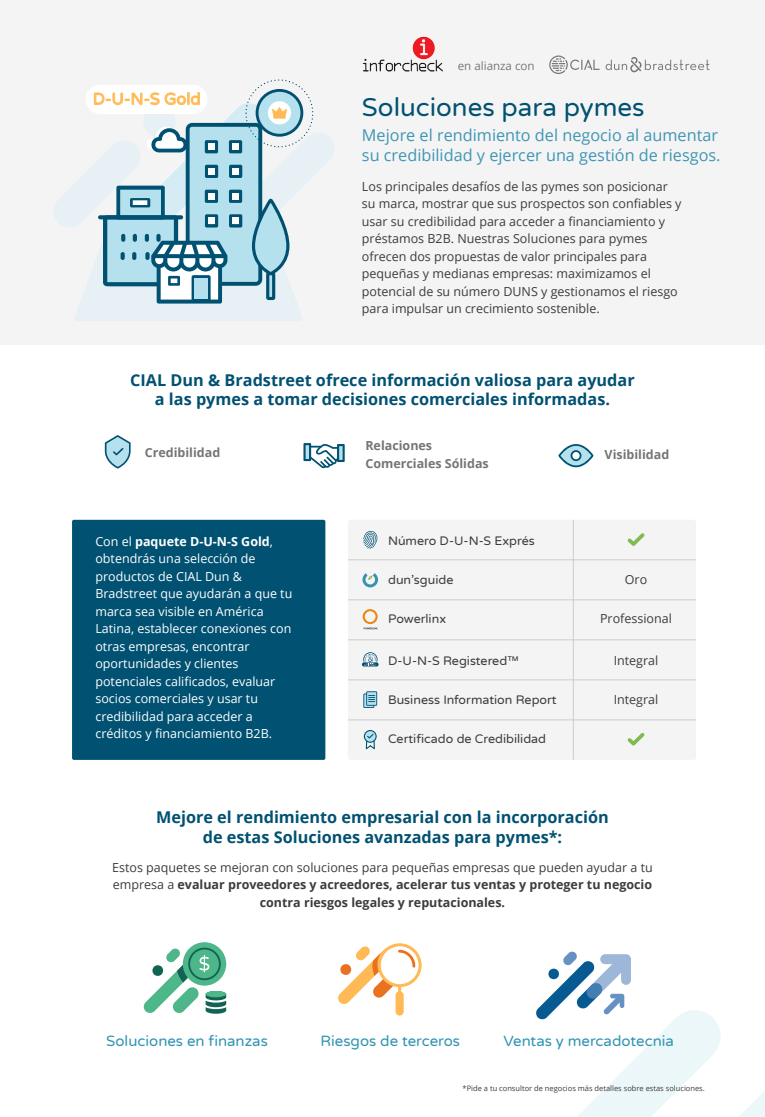
<style>
.page{position:relative;width:765px;height:1117px;background:#fff}
.page>*{position:absolute;margin:0;border:0;box-sizing:border-box;transform-origin:0 0}
.t1{font:25.88px "Varela Round";color:#015172}
.t2{font:700 16.25px/19.5px "Open Sans";color:#015172;text-align:center}
.t3{font:16.25px/19.5px "Open Sans";color:#3f96b4}
.t4{font:16.25px "Varela Round";color:#ffba55}
.t5{font:15px "Varela Round";color:#3194b3}
.t6{font:12.5px/17.5px "Open Sans";color:#3c3c3b}
.t7{font:12.5px/17.5px "Open Sans";color:#fff}
.t8{font:700 12.5px/17.5px "Open Sans";color:#3c3c3b;text-align:center}
.t9{font:12.5px "Varela Round";color:#3c3c3b}
.t10{font:700 12.5px/17.5px "Open Sans";color:#757575}
.t11{font:11.62px "Open Sans";color:#777}
.t12{font:7.5px "Open Sans";color:#3c3c3b}
.s1{font-weight:700}
.s2{font-weight:400}
</style>
<div class="page">
<div style="left:0;top:0;width:765px;height:344px;background:#f4f4f4"></div>
<div style="left:72px;top:520px;width:253px;height:240px;background:#015172;border-radius:2px"></div>
<div style="left:348px;top:520px;width:348px;height:240px;background:#f4f4f4;border-radius:3px"></div>
<hr style="left:348px;top:559px;width:348px;height:1px;background:#ccc">
<hr style="left:348px;top:599px;width:348px;height:1px;background:#ccc">
<hr style="left:348px;top:639px;width:348px;height:1px;background:#ccc">
<hr style="left:348px;top:679px;width:348px;height:1px;background:#ccc">
<hr style="left:348px;top:719px;width:348px;height:1px;background:#ccc">
<hr style="left:573px;top:520px;width:1px;height:240px;background:#ccc">
<svg style="left:627px;top:533px;width:18px;height:13px"></svg>
<svg style="left:627px;top:733px;width:18px;height:12px"></svg>
<svg style="left:363px;top:531px;width:14px;height:18px"></svg>
<svg style="left:362px;top:573px;width:16px;height:14px"></svg>
<svg style="left:363px;top:652px;width:15px;height:14px"></svg>
<svg style="left:363px;top:609px;width:15px;height:20px"></svg>
<svg style="left:363px;top:691px;width:14px;height:17px"></svg>
<svg style="left:364px;top:730px;width:13px;height:19px"></svg>
<svg style="left:54px;top:79px;width:280px;height:242px"></svg>
<svg style="left:558px;top:444px;width:35px;height:23px"></svg>
<svg style="left:303px;top:443px;width:42px;height:25px"></svg>
<svg style="left:105px;top:435px;width:26px;height:33px"></svg>
<svg style="left:536px;top:951px;width:229px;height:165px"></svg>
<div style="left:183px;top:942px;width:43px;height:43px;background:#4eb78a;border-radius:50%"></div>
<svg style="left:143px;top:947px;width:83px;height:66px"></svg>
<svg style="left:338px;top:943px;width:84px;height:61px"></svg>
<div style="left:396px;top:991px;width:8px;height:24px;background:#ffba55;border-radius:4px"></div>
<svg style="left:549px;top:55px;width:51px;height:19px"></svg>
<svg style="left:606px;top:57px;width:104px;height:15px"></svg>
<img style="left:362px;top:36px;width:81px;height:36px">
<h2 class="t4" style="left:93px;top:88px;width:109px">D-U-N-S Gold</h2>
<p class="t11" style="left:458px;top:57px;width:78px">en alianza con</p>
<h1 class="t1" style="left:362px;top:89px;width:284px">Soluciones para pymes</h1>
<h2 class="t3" style="left:362px;top:125px;width:360px">Mejore el rendimiento del negocio al aumentar su credibilidad y ejercer una gestión de riesgos.</h2>
<p class="t6" style="left:362px;top:177px;width:321px">Los principales desafíos de las pymes son posicionar su marca, mostrar que sus prospectos son confiables y usar su credibilidad para acceder a financiamiento y préstamos B2B. Nuestras Soluciones para pymes ofrecen dos propuestas de valor principales para pequeñas y medianas empresas: maximizamos el potencial de su número DUNS y gestionamos el riesgo para impulsar un crecimiento sostenible.</p>
<h2 class="t2" style="left:130px;top:369px;width:506px">CIAL Dun &amp; Bradstreet ofrece información valiosa para ayudar a las pymes a tomar decisiones comerciales informadas.</h2>
<p class="t10" style="left:365px;top:436px;width:125px">Relaciones<br>Comerciales Sólidas</p>
<p class="t10" style="left:145px;top:443px;width:77px">Credibilidad</p>
<p class="t10" style="left:605px;top:445px;width:66px">Visibilidad</p>
<p class="t7" style="left:95px;top:532px;width:198px">Con el <span class="s1">paquete D-U-N-S Gold</span>, obtendrás una selección de productos de CIAL Dun &amp;<br>Bradstreet que ayudarán a que tu marca sea visible en América<br>Latina, establecer conexiones con otras empresas, encontrar oportunidades y clientes potenciales calificados, evaluar socios comerciales y usar tu credibilidad para acceder a créditos y financiamiento B2B.</p>
<p class="t9" style="left:388px;top:531px;width:148px">Número D-U-N-S Exprés</p>
<p class="t9" style="left:388px;top:571px;width:67px">dun’sguide</p>
<p class="t9" style="left:388px;top:610px;width:60px">Powerlinx</p>
<p class="t9" style="left:388px;top:651px;width:133px">D-U-N-S Registered™</p>
<p class="t9" style="left:388px;top:691px;width:170px">Business Information Report</p>
<p class="t9" style="left:388px;top:730px;width:160px">Certificado de Credibilidad</p>
<p class="t6" style="left:625px;top:570px;width:24px">Oro</p>
<p class="t6" style="left:600px;top:609px;width:73px">Professional</p>
<p class="t6" style="left:614px;top:651px;width:46px">Integral</p>
<p class="t6" style="left:614px;top:690px;width:46px">Integral</p>
<h2 class="t2" style="left:156px;top:807px;width:454px">Mejore el rendimiento empresarial con la incorporación de estas Soluciones avanzadas para pymes*:</h2>
<p class="t8" style="left:112px;top:858px;width:542px"><span class="s2">Estos paquetes se mejoran con soluciones para pequeñas empresas que pueden ayudar a tu empresa a</span> evaluar proveedores y acreedores, acelerar tus ventas y proteger tu negocio contra riesgos legales y reputacionales.</p>
<p class="t5" style="left:106px;top:1030px;width:163px">Soluciones en finanzas</p>
<p class="t5" style="left:321px;top:1030px;width:141px">Riesgos de terceros</p>
<p class="t5" style="left:504px;top:1030px;width:172px">Ventas y mercadotecnia</p>
<p class="t12" style="left:463px;top:1082px;width:244px">*Pide a tu consultor de negocios más detalles sobre estas soluciones.</p>
</div>
